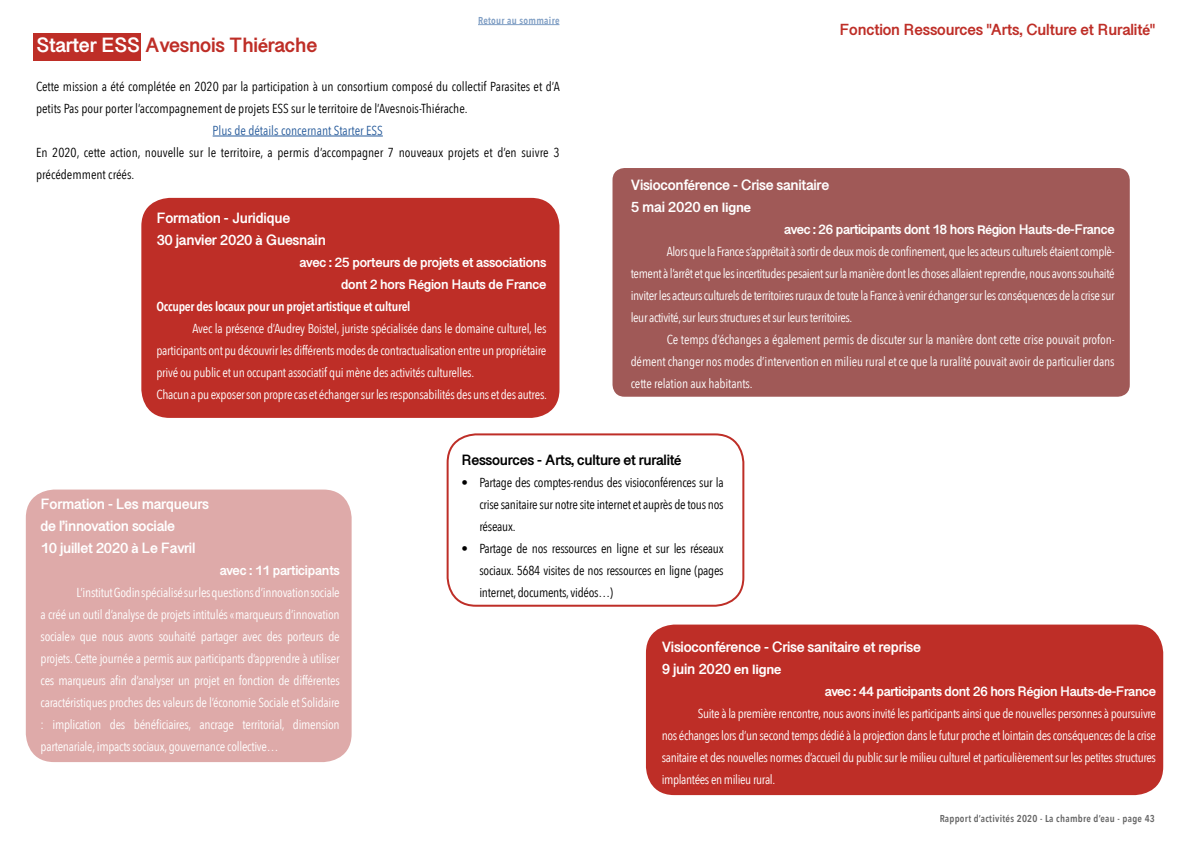
<style>
.page{position:relative;width:1191px;height:842px;background:#fff}
.page>*{position:absolute;margin:0;border:0;box-sizing:border-box;transform-origin:0 0}
.t1{font:700 18px "Oriya Sangam MN";letter-spacing:-.01em;color:#be2e27}
.t2{font:700 14px "Oriya Sangam MN";letter-spacing:-.01em;color:#be2e27}
.t3{font:13px/22px "Avenir Next Condensed";letter-spacing:-.02em;color:#fff;text-align:justify}
.t4{font:13px/22px "Avenir Next Condensed";color:#000}
.t5{font:700 13px/22px "Oriya Sangam MN";letter-spacing:-.02em;color:#fff}
.t6{font:600 13px "Avenir Next Condensed";letter-spacing:-.02em;color:#fff}
.t7{font:13px "Avenir Next Condensed";color:#275b9b}
.t8{font:700 13px "Oriya Sangam MN";letter-spacing:-.02em;color:#000}
.t9{font:700 12px/22px "Oriya Sangam MN";letter-spacing:-.03em;color:#fff;text-align:right}
.t10{font:600 10px "Avenir Next Condensed";letter-spacing:.03em;color:#000}
.t11{font:600 10px "Avenir Next Condensed";letter-spacing:.03em;color:#275b9b}
.s1{color:#fff}
.s2{font-family:"Helvetica"}
</style>
<div class="page">
<div style="left:141px;top:198px;width:418px;height:220px;background:#be2e27;border-radius:28px"></div>
<div style="left:612px;top:168px;width:517px;height:229px;background:#a05957;border-radius:12px"></div>
<hr style="left:478px;top:24px;width:81px;height:1px;background:#275b9b">
<hr style="left:213px;top:136px;width:170px;height:1px;background:#275b9b">
<div style="left:26px;top:489px;width:325px;height:273px;background:#deaaa9;border-radius:28px"></div>
<div style="left:446px;top:433px;width:298px;height:174px;border:2px solid #be2e27;border-radius:28px"></div>
<div style="left:646px;top:625px;width:517px;height:170px;background:#be2e27;border-radius:28px"></div>
<div style="left:34px;top:33px;width:107px;height:27px;background:#be2e27"></div>
<h1 class="t1" style="left:36px;top:33px;width:282px"><span class="s1">Starter ESS</span> Avesnois Thi<span class="s2">é</span>rache</h1>
<p class="t11" style="left:478px;top:12px;width:83px">Retour au sommaire</p>
<p class="t4" style="left:36px;top:75px;width:525px">Cette mission a été complétée en 2020 par la participation à un consortium composé du collectif Parasites et d’A petits Pas pour porter l’accompagnement de projets ESS sur le territoire de l’Avesnois-Thiérache.</p>
<p class="t7" style="left:213px;top:119px;width:172px">Plus de détails concernant Starter ESS</p>
<p class="t4" style="left:36px;top:141px;width:525px">En 2020, cette action, nouvelle sur le territoire, a permis d’accompagner 7 nouveaux projets et d’en suivre 3 précédemment créés.</p>
<p class="t5" style="left:156px;top:208px;width:171px">Formation - Juridique<br>30 janvier 2020 <span class="s2">à</span> Guesnain</p>
<p class="t9" style="left:299px;top:252px;width:248px">avec : 25 porteurs de projets et associations dont 2 hors R<span class="s2">é</span>gion Hauts de France</p>
<p class="t6" style="left:156px;top:295px;width:255px">Occuper des locaux pour un projet artistique et culturel</p>
<p class="t3" style="left:156px;top:317px;width:392px;text-align:left;text-indent:36px">Avec la présence d’Audrey Boistel, juriste spécialisée dans le domaine culturel, les participants ont pu découvrir les différents modes de contractualisation entre un propriétaire privé ou public et un occupant associatif qui mène des activités culturelles.<br>Chacun a pu exposer son propre cas et échanger sur les responsabilités des uns et des autres.</p>
<p class="t2" style="left:839px;top:20px;width:317px">Fonction Ressources "Arts, Culture et Ruralit<span class="s2">é</span>"</p>
<p class="t5" style="left:631px;top:175px;width:200px">Visioconf<span class="s2">é</span>rence - Crise sanitaire<br>5 mai 2020 <span class="s2">en ligne</span></p>
<p class="t9" style="left:784px;top:219px;width:332px">avec : 26 participants dont 18 hors <span class="s2">Ré</span>gion Hauts-de-France</p>
<p class="t3" style="left:630px;top:240px;width:485px;text-indent:36px">Alorsque la France s’apprêtait à sortirdedeuxmoisde confinement,que les acteursculturels étaientcomplè&shy;tement à l’arrêt et que les incertitudes pesaient sur la manière dont les choses allaient reprendre, nous avons souhaité inviter les acteurs culturels de territoires ruraux de toute la France à venir échanger sur les conséquences de la crise sur leur activité, sur leurs structures et sur leurs territoires.</p>
<p class="t3" style="left:630px;top:328px;width:485px;text-indent:36px">Ce temps d’échanges a également permis de discuter sur la manière dont cette crise pouvait profon&shy;dément changer nos modes d’intervention en milieu rural et ce que la ruralité pouvait avoir de particulier dans cette relation aux habitants.</p>
<p class="t5" style="left:41px;top:494px;width:170px">Formation - Les marqueurs de l’innovation sociale<br>10 juillet 2020 <span class="s2">à</span> Le Favril</p>
<p class="t9" style="left:220px;top:560px;width:121px">avec : 11 participants</p>
<p class="t3" style="left:41px;top:581px;width:301px;text-indent:36px">L’institut Godin spécialisé sur les questions d’innovation sociale a créé un outil d’analyse de projets intitulés «marqueurs d’innovation sociale» que nous avons souhaité partager avec des porteurs de projets. Cette journée a permis aux participants d’apprendre à utiliser ces marqueurs afin d’analyser un projet en fonction de différentes caractéristiques proches des valeurs de l’économie Sociale et Solidaire : implication des bénéficiaires, ancrage territorial, dimension partenariale, impacts sociaux, gouvernance collective…</p>
<p class="t8" style="left:461px;top:451px;width:222px">Ressources - Arts, culture et ruralit<span class="s2">é</span></p>
<p class="t4" style="left:479px;top:471px;width:246px;text-align:justify;text-indent:-18px">• Partage des comptes-rendus des visioconférences sur la crise sanitaire sur notre site internet et auprès de tous nos réseaux.</p>
<p class="t4" style="left:479px;top:537px;width:246px;text-align:justify;text-indent:-18px">• Partage de nos ressources en ligne et sur les réseaux sociaux. 5684 visites de nos ressources en ligne (pages internet, documents, vidéos…)</p>
<p class="t5" style="left:662px;top:637px;width:261px">Visioconf<span class="s2">é</span>rence - Crise sanitaire et reprise<br>9 juin 2020 <span class="s2">en ligne</span></p>
<p class="t9" style="left:824px;top:681px;width:333px">avec : 44 participants dont 26 hors R<span class="s2">é</span>gion Hauts-de-France</p>
<p class="t3" style="left:662px;top:702px;width:496px;text-indent:36px">Suite à la première rencontre, nous avons invité les participants ainsi que de nouvelles personnes à poursuivre nos échanges lors d’un second temps dédié à la projection dans le futur proche et lointain des conséquences de la crise sanitaire et des nouvelles normes d’accueil du public sur le milieu culturel et particulièrement sur les petites structures implantées en milieu rural.</p>
<p class="t10" style="left:939px;top:809px;width:217px">Rapport d’activités 2020 - La chambre d’eau - page 43</p>
</div>
